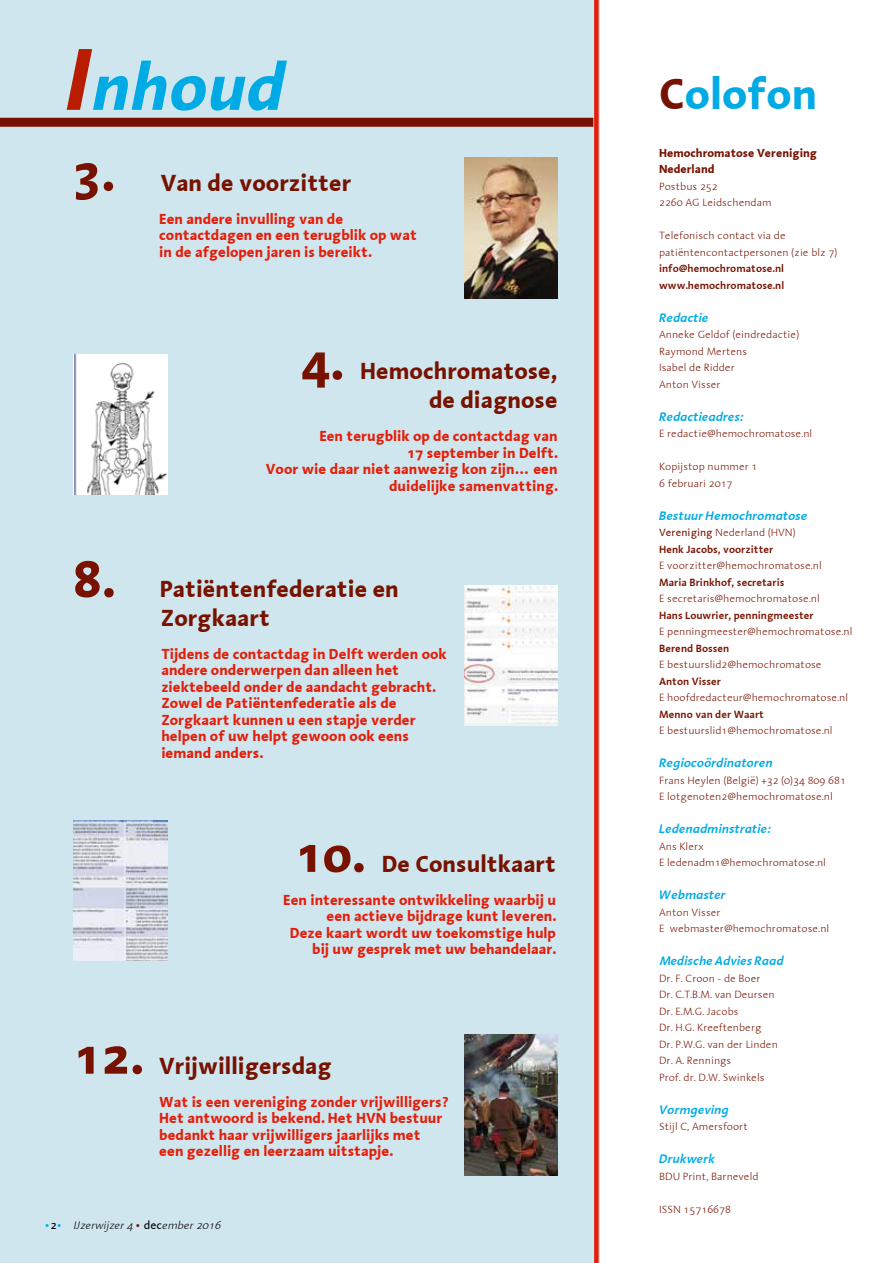
<style>
.page{position:relative;width:893px;height:1263px;background:#fff}
.page>*{position:absolute;margin:0;border:0;box-sizing:border-box;transform-origin:0 0}
.t1{font:italic 700 67.5px "Linotype Aroma";color:#00abe5}
.t2{font:700 52.5px "Linotype Aroma";color:#771200}
.t3{font:700 45px "Linotype Aroma";color:#00abe5}
.t4{font:700 24px/28.8px "Linotype Aroma";color:#771200}
.t5{font:700 15px/16.5px "Linotype Aroma";color:#e41e0a}
.t6{font:italic 600 12.75px "Linotype Aroma";color:#00abe5}
.t7{font:700 12px/16.5px "Linotype Aroma";color:#771200}
.t8{font:italic 300 11.25px "Linotype Aroma";color:#000}
.t9{font:300 10.8px/16.5px "Linotype Aroma";color:#771200}
.t10{font:600 10.8px/16.5px "Linotype Aroma";color:#771200}
.s1{font-size:90px;color:#b81c01}
.s2{font-size:52.5px}
.s3{font-weight:400;font-style:normal;font-size:11.7px;color:#00abe5}
.s4{font-weight:400;font-style:normal;font-size:11.7px}
.s5{font-weight:400;font-style:normal;font-size:11.7px;color:#771200}
.s6{color:#771200}
.s7{font-weight:400}
.s8{font-weight:300}
</style>
<div class="page">
<div style="left:0;top:0;width:600px;height:1263px;background:#d0e6ee"></div>
<img style="left:464px;top:158px;width:94px;height:140px">
<img style="left:464px;top:586px;width:94px;height:140px">
<img style="left:74px;top:820px;width:93px;height:140px">
<div style="left:0;top:118px;width:593px;height:9px;background:#771200"></div>
<div style="left:594px;top:0;width:5px;height:1263px;background:#e41e0a"></div>
<img style="left:464px;top:1035px;width:94px;height:140px">
<img style="left:74px;top:354px;width:93px;height:141px">
<h1 class="t1" style="left:67px;top:42px;width:219px"><span class="s1">I</span>nhoud</h1>
<h3 class="t4" style="left:72px;top:167px;width:280px"><span class="s2">3.</span> Van de voorzitter</h3>
<h3 class="t5" style="left:159px;top:210px;width:259px">Een andere invulling van de contactdagen en een terugblik op wat in de afgelopen jaren is bereikt.</h3>
<h2 class="t2" style="left:301px;top:326px;width:43px">4.</h2>
<h3 class="t4" style="left:360px;top:356px;width:199px;text-align:right">Hemochromatose, de diagnose</h3>
<h3 class="t5" style="left:266px;top:427px;width:293px;text-align:right">Een terugblik op de contactdag van<br>17 september in Delft.<br>Voor wie daar niet aanwezig kon zijn… een duidelijke samenvatting.</h3>
<h3 class="t4" style="left:161px;top:573px;width:240px;text-indent:-88px"><span class="s2">8.</span> Patiëntenfederatie en<br>Zorgkaart</h3>
<p class="t5" style="left:161px;top:645px;width:287px">Tijdens de contactdag in Delft werden ook andere onderwerpen dan alleen het ziektebeeld onder de aandacht gebracht.<br>Zowel de Patiëntenfederatie als de Zorgkaart kunnen u een stapje verder helpen of uw helpt gewoon ook eens iemand anders.</p>
<h2 class="t2" style="left:294px;top:819px;width:72px">10.</h2>
<h3 class="t4" style="left:382px;top:848px;width:176px">De Consultkaart</h3>
<h3 class="t5" style="left:283px;top:891px;width:274px;text-align:right">Een interessante ontwikkeling waarbij u een actieve bijdrage kunt leveren.<br>Deze kaart wordt uw toekomstige hulp bij uw gesprek met uw behandelaar.</h3>
<h3 class="t4" style="left:72px;top:1050px;width:261px"><span class="s2">12.</span> Vrijwilligersdag</h3>
<h3 class="t5" style="left:159px;top:1093px;width:291px">Wat is een vereniging zonder vrijwilligers?<br>Het antwoord is bekend. Het HVN bestuur bedankt haar vrijwilligers jaarlijks met<br>een gezellig en leerzaam uitstapje.</h3>
<p class="t8" style="left:45px;top:1218px;width:177px"><span class="s3">•</span><span class="s4">2</span><span class="s3">•</span> IJzerwijzer 4 <span class="s5">•</span> <span class="s4">dec</span>ember 2016</p>
<h3 class="t3" style="left:659px;top:64px;width:160px"><span class="s6">C</span>olofon</h3>
<p class="t7" style="left:659px;top:144px;width:160px">Hemochromatose Vereniging<br>Nederland</p>
<p class="t9" style="left:659px;top:178px;width:114px">Postbus 252<br>2260 AG Leidschendam</p>
<p class="t9" style="left:659px;top:227px;width:180px">Telefonisch contact via de patiëntencontactpersonen (zie blz 7)</p>
<p class="t10" style="left:659px;top:260px;width:127px">info@hemochromatose.nl www.hemochromatose.nl</p>
<p class="t6" style="left:659px;top:309px;width:51px">Redactie</p>
<p class="t9" style="left:659px;top:326px;width:142px">Anneke Geldof (eindredactie)<br>Raymond Mertens<br>Isabel de Ridder<br>Anton Visser</p>
<p class="t6" style="left:659px;top:408px;width:85px">Redactieadres:</p>
<p class="t9" style="left:659px;top:425px;width:155px">E redactie@hemochromatose.nl</p>
<p class="t9" style="left:659px;top:458px;width:100px">Kopijstop nummer 1<br>6 februari 2017</p>
<p class="t6" style="left:659px;top:507px;width:150px">Bestuur Hemochromatose</p>
<p class="t10" style="left:659px;top:524px;width:138px"><span class="s7">Vereniging</span> <span class="s8">Nederland (HVN)<br></span>Henk Jacobs, voorzitter</p>
<p class="t9" style="left:659px;top:557px;width:164px">E voorzitter@hemochromatose.nl</p>
<p class="t10" style="left:659px;top:573px;width:127px">Maria Brinkhof, secretaris</p>
<p class="t9" style="left:659px;top:590px;width:162px">E secretaris@hemochromatose.nl</p>
<p class="t10" style="left:659px;top:606px;width:156px">Hans Louwrier, penningmeester</p>
<p class="t9" style="left:659px;top:623px;width:195px">E penningmeester@hemochromatose.nl</p>
<p class="t10" style="left:659px;top:639px;width:72px">Berend Bossen</p>
<p class="t9" style="left:659px;top:656px;width:164px">E bestuurslid2@hemochromatose</p>
<p class="t10" style="left:659px;top:672px;width:64px">Anton Visser</p>
<p class="t9" style="left:659px;top:689px;width:191px">E hoofdredacteur@hemochromatose.nl</p>
<p class="t10" style="left:659px;top:705px;width:106px">Menno van der Waart</p>
<p class="t9" style="left:659px;top:722px;width:175px">E bestuurslid1@hemochromatose.nl</p>
<p class="t6" style="left:659px;top:755px;width:115px">Regiocoördinatoren</p>
<p class="t9" style="left:659px;top:772px;width:188px">Frans Heylen (België) +32 (0)34 809 681<br>E lotgenoten2@hemochromatose.nl</p>
<p class="t6" style="left:659px;top:821px;width:113px">Ledenadminstratie:</p>
<p class="t9" style="left:659px;top:838px;width:168px">Ans Klerx<br>E ledenadm1@hemochromatose.nl</p>
<p class="t6" style="left:659px;top:887px;width:68px">Webmaster</p>
<p class="t9" style="left:659px;top:904px;width:172px">Anton Visser<br>E webmaster@hemochromatose.nl</p>
<p class="t6" style="left:659px;top:953px;width:126px">Medische Advies Raad</p>
<p class="t9" style="left:659px;top:970px;width:120px">Dr. F. Croon - de Boer<br>Dr. C.T.B.M. van Deursen<br>Dr. E.M.G. Jacobs<br>Dr. H.G. Kreeftenberg<br>Dr. P.W.G. van der Linden<br>Dr. A. Rennings<br>Prof. dr. D.W. Swinkels</p>
<p class="t6" style="left:659px;top:1101px;width:71px">Vormgeving</p>
<p class="t9" style="left:659px;top:1118px;width:90px">Stijl C, Amersfoort</p>
<p class="t6" style="left:659px;top:1151px;width:57px">Drukwerk</p>
<p class="t9" style="left:659px;top:1168px;width:101px">BDU Print, Barneveld</p>
<p class="t9" style="left:659px;top:1201px;width:73px">ISSN 15716678</p>
</div>
